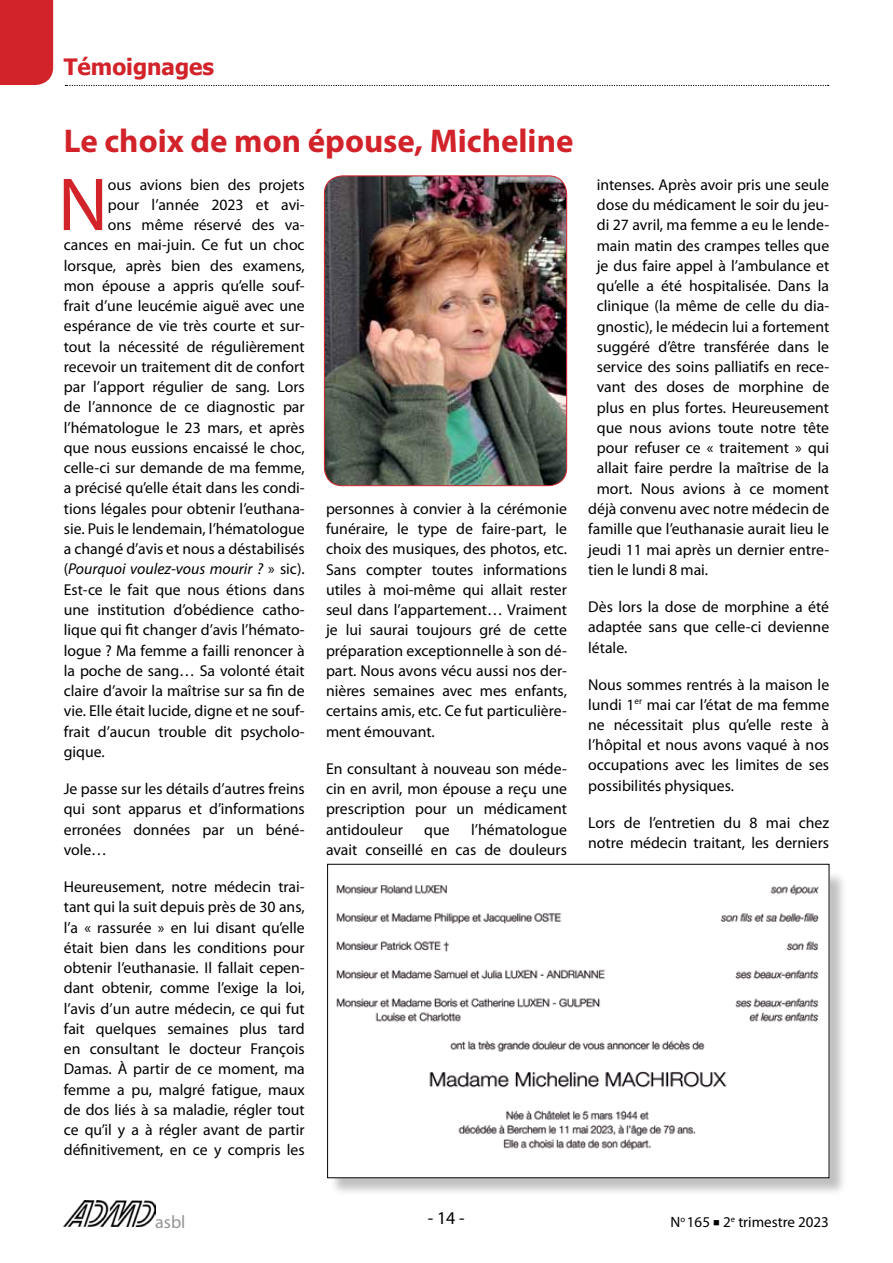
<style>
.page{position:relative;width:893px;height:1263px;background:#fff}
.page>*{position:absolute;margin:0;border:0;box-sizing:border-box;transform-origin:0 0}
.t1{font:75.9px "Myriad Pro";color:#d2232a}
.t2{font:700 33px "Myriad Pro";color:#d2232a}
.t3{font:700 22.5px "Tahoma";color:#d2232a}
.t4{font:18px "Myriad Pro";color:#939598}
.t5{font:18px "Myriad Pro";color:#000}
.t6{font:15.75px/20.2px "Myriad Pro";color:#000;text-align:justify}
.t7{font:italic 15.75px "Myriad Pro";color:#000}
.t8{font:15px "Myriad Pro";color:#000}
.s1{font-style:normal}
</style>
<div class="page">
<img style="left:64px;top:1200px;width:91px;height:26px">
<div style="left:0;top:0;width:53px;height:85px;background:#d2232a"></div>
<svg style="left:65px;top:85px;width:764px;height:1px"></svg>
<img style="left:324px;top:176px;width:243px;height:310px">
<div style="left:324px;top:176px;width:243px;height:310px;border:1px solid #d2232a;border-radius:18px"></div>
<div style="left:330px;top:866px;width:518px;height:330px;background:#000;opacity:.25"></div>
<img style="left:330px;top:869px;width:497px;height:307px">
<div style="left:327px;top:864px;width:502px;height:314px;border:1px solid #000"></div>
<h3 class="t3" style="left:64px;top:51px;width:152px">Témoignages</h3>
<h2 class="t2" style="left:64px;top:120px;width:511px">Le choix de mon épouse, Micheline</h2>
<h1 class="t1" style="left:58px;top:158px;width:51px">N</h1>
<p class="t6" style="left:108px;top:174px;width:198px">ous avions bien des projets</p>
<p class="t6" style="left:108px;top:194px;width:198px">pour l’année 2023 et avi-</p>
<p class="t6" style="left:108px;top:214px;width:198px">ons même réservé des va-</p>
<p class="t6" style="left:64px;top:235px;width:242px">cances en mai-juin. Ce fut un choc</p>
<p class="t6" style="left:64px;top:255px;width:242px">lorsque, après bien des examens,</p>
<p class="t6" style="left:64px;top:275px;width:242px">mon épouse a appris qu’elle souf-</p>
<p class="t6" style="left:64px;top:295px;width:242px">frait d’une leucémie aiguë avec une</p>
<p class="t6" style="left:64px;top:316px;width:242px">espérance de vie très courte et sur-</p>
<p class="t6" style="left:64px;top:336px;width:242px">tout la nécessité de régulièrement</p>
<p class="t6" style="left:64px;top:356px;width:242px">recevoir un traitement dit de confort</p>
<p class="t6" style="left:64px;top:376px;width:242px">par l’apport régulier de sang. Lors</p>
<p class="t6" style="left:64px;top:397px;width:242px">de l’annonce de ce diagnostic par</p>
<p class="t6" style="left:64px;top:417px;width:242px">l’hématologue le 23 mars, et après</p>
<p class="t6" style="left:64px;top:437px;width:242px">que nous eussions encaissé le choc,</p>
<p class="t6" style="left:64px;top:457px;width:242px">celle-ci sur demande de ma femme,</p>
<p class="t6" style="left:64px;top:478px;width:242px">a précisé qu’elle était dans les condi-</p>
<p class="t6" style="left:64px;top:498px;width:242px">tions légales pour obtenir l’euthana-</p>
<p class="t6" style="left:64px;top:518px;width:242px">sie. Puis le lendemain, l’hématologue</p>
<p class="t6" style="left:64px;top:538px;width:242px">a changé d’avis et nous a déstabilisés</p>
<p class="t7" style="left:64px;top:559px;width:242px"><span class="s1">(</span>Pourquoi voulez-vous mourir ? <span class="s1">» sic).</span></p>
<p class="t6" style="left:64px;top:579px;width:242px">Est-ce le fait que nous étions dans</p>
<p class="t6" style="left:64px;top:599px;width:242px">une institution d’obédience catho-</p>
<p class="t6" style="left:64px;top:620px;width:242px">lique qui fit changer d’avis l’hémato-</p>
<p class="t6" style="left:64px;top:640px;width:242px">logue ? Ma femme a failli renoncer à</p>
<p class="t6" style="left:64px;top:660px;width:242px">la poche de sang… Sa volonté était</p>
<p class="t6" style="left:64px;top:680px;width:242px">claire d’avoir la maîtrise sur sa fin de</p>
<p class="t6" style="left:64px;top:701px;width:242px">vie. Elle était lucide, digne et ne souf-</p>
<p class="t6" style="left:64px;top:721px;width:242px">frait d’aucun trouble dit psycholo-</p>
<p class="t6" style="left:64px;top:741px;width:42px">gique.</p>
<p class="t6" style="left:64px;top:778px;width:242px">Je passe sur les détails d’autres freins qui sont apparus et d’informations erronées données par un béné&shy;vole…</p>
<p class="t6" style="left:64px;top:876px;width:242px">Heureusement, notre médecin trai&shy;tant qui la suit depuis près de 30 ans, l’a « rassurée » en lui disant qu’elle était bien dans les conditions pour obtenir l’euthanasie. Il fallait cepen&shy;dant obtenir, comme l’exige la loi, l’avis d’un autre médecin, ce qui fut fait quelques semaines plus tard en consultant le docteur François Damas. À partir de ce moment, ma femme a pu, malgré fatigue, maux de dos liés à sa maladie, régler tout ce qu’il y a à régler avant de partir définitivement, en ce y compris les</p>
<p class="t6" style="left:326px;top:498px;width:242px">personnes à convier à la cérémonie funéraire, le type de faire-part, le choix des musiques, des photos, etc.<br>Sans compter toutes informations utiles à moi-même qui allait rester seul dans l’appartement… Vraiment je lui saurai toujours gré de cette préparation exceptionnelle à son dé&shy;part. Nous avons vécu aussi nos der&shy;nières semaines avec mes enfants, certains amis, etc. Ce fut particulière&shy;ment émouvant.</p>
<p class="t6" style="left:326px;top:758px;width:242px">En consultant à nouveau son méde&shy;cin en avril, mon épouse a reçu une prescription pour un médicament antidouleur</p>
<p class="t6" style="left:326px;top:819px;width:242px;text-align:right">l’hématologue<br>avait conseillé en cas de douleurs</p>
<p class="t6" style="left:424px;top:819px;width:27px">que</p>
<p class="t6" style="left:597px;top:174px;width:234px">intenses. Après avoir pris une seule</p>
<p class="t6" style="left:597px;top:194px;width:234px">dose du médicament le soir du jeu-</p>
<p class="t6" style="left:597px;top:215px;width:234px">di 27 avril, ma femme a eu le lende-</p>
<p class="t6" style="left:597px;top:235px;width:234px">main matin des crampes telles que</p>
<p class="t6" style="left:597px;top:255px;width:234px">je dus faire appel à l’ambulance et</p>
<p class="t6" style="left:597px;top:275px;width:234px">qu’elle a été hospitalisée. Dans la</p>
<p class="t6" style="left:597px;top:296px;width:234px">clinique (la même de celle du dia-</p>
<p class="t6" style="left:597px;top:316px;width:234px">gnostic), le médecin lui a fortement</p>
<p class="t6" style="left:597px;top:336px;width:234px">suggéré d’être transférée dans le</p>
<p class="t6" style="left:597px;top:356px;width:234px">service des soins palliatifs en rece-</p>
<p class="t6" style="left:597px;top:377px;width:234px">vant des doses de morphine de</p>
<p class="t6" style="left:597px;top:397px;width:234px">plus en plus fortes. Heureusement</p>
<p class="t6" style="left:597px;top:417px;width:234px">que nous avions toute notre tête</p>
<p class="t6" style="left:597px;top:438px;width:234px">pour refuser ce « traitement » qui</p>
<p class="t6" style="left:597px;top:458px;width:234px">allait faire perdre la maîtrise de la</p>
<p class="t6" style="left:597px;top:478px;width:234px">mort. Nous avions à ce moment</p>
<p class="t6" style="left:588px;top:498px;width:242px">déjà convenu avec notre médecin de</p>
<p class="t6" style="left:588px;top:519px;width:242px">famille que l’euthanasie aurait lieu le</p>
<p class="t6" style="left:588px;top:539px;width:242px">jeudi 11 mai après un dernier entre-</p>
<p class="t6" style="left:588px;top:559px;width:121px">tien le lundi 8 mai.</p>
<p class="t6" style="left:588px;top:596px;width:242px">Dès lors la dose de morphine a été adaptée sans que celle-ci devienne létale.</p>
<p class="t6" style="left:588px;top:674px;width:242px">Nous sommes rentrés à la maison le lundi 1<sup>er</sup> mai car l’état de ma femme ne nécessitait plus qu’elle reste à l’hôpital et nous avons vaqué à nos occupations avec les limites de ses possibilités physiques.</p>
<p class="t6" style="left:588px;top:812px;width:242px">Lors de l’entretien du 8 mai chez notre médecin traitant, les derniers</p>
<p class="t4" style="left:155px;top:1210px;width:32px">asbl</p>
<p class="t5" style="left:428px;top:1207px;width:39px">- 14 -</p>
<p class="t8" style="left:670px;top:1213px;width:160px">N<sup>o</sup> 165 ■ 2<sup>e</sup> trimestre 2023</p>
</div>
